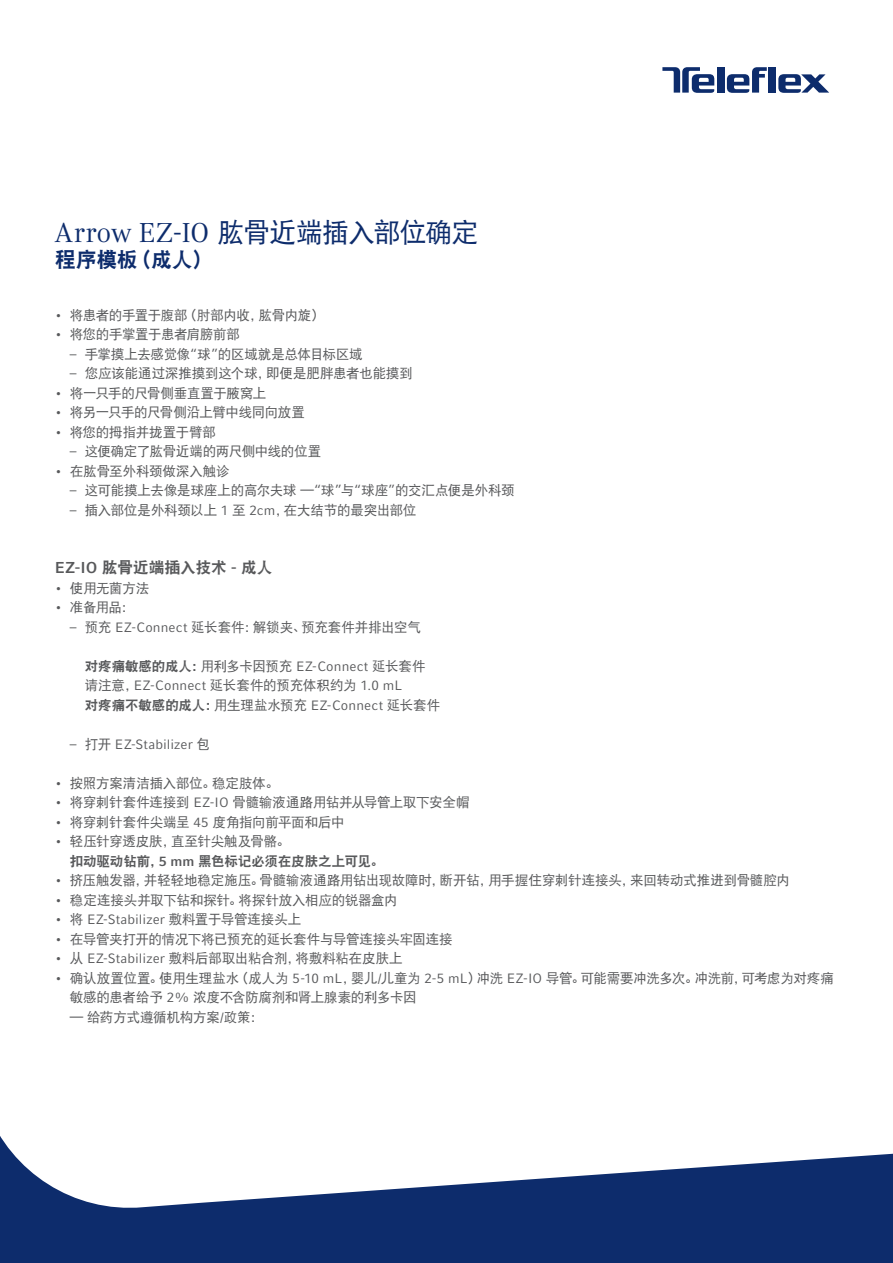
<style>
.page{position:relative;width:893px;height:1263px;background:#fff}
.page>*{position:absolute;margin:0;border:0;box-sizing:border-box;transform-origin:0 0}
.t1{font:27px "Compatil Text LT Pro";letter-spacing:.015em;color:#0d2c6c}
.t2{font:21px "DFP Hei W9";letter-spacing:-.02em;color:#0d2c6c}
.t3{font:15.75px "DFP Hei W9";letter-spacing:-.005em;color:#58595b}
.t4{font:13.5px/19.5px "DFP Hei W5";letter-spacing:-.02em;color:#58595b}
.t5{font:13.5px "Compatil Fact LT Pro";letter-spacing:.005em;color:#58595b}
.t6{font:13.5px "DFP Hei W9";letter-spacing:-.01em;color:#58595b}
.s1{font-family:"DFP Hei W5"}
.s2{font-family:"Compatil Fact LT Pro"}
.s3{font-family:"Compatil Fact LT Pro";font-weight:700}
.s4{font-family:"DFP Hei W9"}
</style>
<div class="page">
<div style="left:769px;top:67px;width:7px;height:26px;background:#0d2c6c"></div>
<svg style="left:727px;top:67px;width:40px;height:26px"></svg>
<div style="left:717px;top:67px;width:7px;height:26px;background:#0d2c6c"></div>
<svg style="left:778px;top:74px;width:51px;height:19px"></svg>
<svg style="left:662px;top:67px;width:52px;height:26px"></svg>
<svg style="left:0;top:1136px;width:893px;height:127px;fill:#0d2c6c"></svg>
<h1 class="t1" style="left:55px;top:217px;width:425px">Arrow EZ-IO <span class="s1">肱骨近端插入部位确定</span></h1>
<h2 class="t2" style="left:55px;top:248px;width:159px">程序模板（成人）</h2>
<p class="t4" style="left:55px;top:305px;width:271px"><span class="s2">•</span> 将患者的手置于腹部（肘部内收，肱骨内旋）</p>
<p class="t4" style="left:55px;top:324px;width:186px"><span class="s2">•</span> 将您的手掌置于患者肩膀前部</p>
<p class="t4" style="left:70px;top:344px;width:294px"><span class="s2">–</span> 手掌摸上去感觉像<span class="s2">“</span>球<span class="s2">”</span>的区域就是总体目标区域</p>
<p class="t4" style="left:70px;top:363px;width:345px"><span class="s2">–</span> 您应该能通过深推摸到这个球，即便是肥胖患者也能摸到</p>
<p class="t4" style="left:55px;top:383px;width:213px"><span class="s2">•</span> 将一只手的尺骨侧垂直置于腋窝上</p>
<p class="t4" style="left:55px;top:402px;width:251px"><span class="s2">•</span> 将另一只手的尺骨侧沿上臂中线同向放置</p>
<p class="t4" style="left:55px;top:422px;width:163px"><span class="s2">•</span> 将您的拇指并拢置于臂部</p>
<p class="t4" style="left:70px;top:441px;width:253px"><span class="s2">–</span> 这便确定了肱骨近端的两尺侧中线的位置</p>
<p class="t4" style="left:55px;top:461px;width:176px"><span class="s2">•</span> 在肱骨至外科颈做深入触诊</p>
<p class="t4" style="left:70px;top:480px;width:446px"><span class="s2">–</span> 这可能摸上去像是球座上的高尔夫球 —<span class="s2">“</span>球<span class="s2">”</span>与<span class="s2">“</span>球座<span class="s2">”</span>的交汇点便是外科颈</p>
<p class="t4" style="left:70px;top:500px;width:348px"><span class="s2">–</span> 插入部位是外科颈以上 <span class="s2">1</span> 至 <span class="s2">2cm</span>，在大结节的最突出部位</p>
<p class="t3" style="left:55px;top:559px;width:219px"><span class="s3">EZ-IO</span> 肱骨近端插入技术 <span class="s3">-</span> 成人</p>
<p class="t4" style="left:55px;top:578px;width:96px"><span class="s2">•</span> 使用无菌方法</p>
<p class="t4" style="left:55px;top:597px;width:81px"><span class="s2">•</span> 准备用品：</p>
<p class="t4" style="left:70px;top:617px;width:353px"><span class="s2">–</span> 预充 <span class="s2">EZ-Connect</span> 延长套件：解锁夹、预充套件并排出空气</p>
<p class="t4" style="left:85px;top:656px;width:357px"><span class="s4">对疼痛敏感的成人：</span>用利多卡因预充 <span class="s2">EZ-Connect</span> 延长套件请注意，<span class="s2">EZ-Connect</span> 延长套件的预充体积约为 <span class="s2">1.0 mL<br></span><span class="s4">对疼痛不敏感的成人：</span>用生理盐水预充 <span class="s2">EZ-Connect</span> 延长套件</p>
<p class="t5" style="left:70px;top:736px;width:142px">– <span class="s1">打开</span> EZ-Stabilizer <span class="s1">包</span></p>
<p class="t4" style="left:55px;top:773px;width:225px"><span class="s2">•</span> 按照方案清洁插入部位。稳定肢体。</p>
<p class="t4" style="left:55px;top:792px;width:416px"><span class="s2">•</span> 将穿刺针套件连接到 <span class="s2">EZ-IO</span> 骨髓输液通路用钻并从导管上取下安全帽</p>
<p class="t4" style="left:55px;top:812px;width:291px"><span class="s2">•</span> 将穿刺针套件尖端呈 <span class="s2">45</span> 度角指向前平面和后中</p>
<p class="t4" style="left:55px;top:831px;width:236px"><span class="s2">•</span> 轻压针穿透皮肤，直至针尖触及骨骼。</p>
<p class="t6" style="left:70px;top:854px;width:316px">扣动驱动钻前，<span class="s3">5 mm</span> 黑色标记必须在皮肤之上可见。</p>
<p class="t4" style="left:55px;top:870px;width:736px"><span class="s2">•</span> 挤压触发器，并轻轻地稳定施压。骨髓输液通路用钻出现故障时，断开钻，用手握住穿刺针连接头，来回转动式推进到骨髓腔内</p>
<p class="t4" style="left:55px;top:890px;width:344px"><span class="s2">•</span> 稳定连接头并取下钻和探针。将探针放入相应的锐器盒内</p>
<p class="t5" style="left:55px;top:912px;width:248px">• <span class="s1">将</span> EZ-Stabilizer <span class="s1">敷料置于导管连接头上</span></p>
<p class="t4" style="left:55px;top:929px;width:399px"><span class="s2">•</span> 在导管夹打开的情况下将已预充的延长套件与导管连接头牢固连接</p>
<p class="t4" style="left:55px;top:948px;width:349px"><span class="s2">•</span> 从 <span class="s2">EZ-Stabilizer</span> 敷料后部取出粘合剂，将敷料粘在皮肤上</p>
<p class="t4" style="left:70px;top:968px;width:765px;text-indent:-15px"><span class="s2">•</span> 确认放置位置。使用生理盐水（成人为 <span class="s2">5-10 mL</span>，婴儿/儿童为 <span class="s2">2-5 mL</span>）冲洗 <span class="s2">EZ-IO</span> 导管。可能需要冲洗多次。冲洗前，可考虑为对疼痛敏感的患者给予 <span class="s2">2%</span> 浓度不含防腐剂和肾上腺素的利多卡因</p>
<p class="t4" style="left:70px;top:1007px;width:195px">— 给药方式遵循机构方案/政策：</p>
</div>
